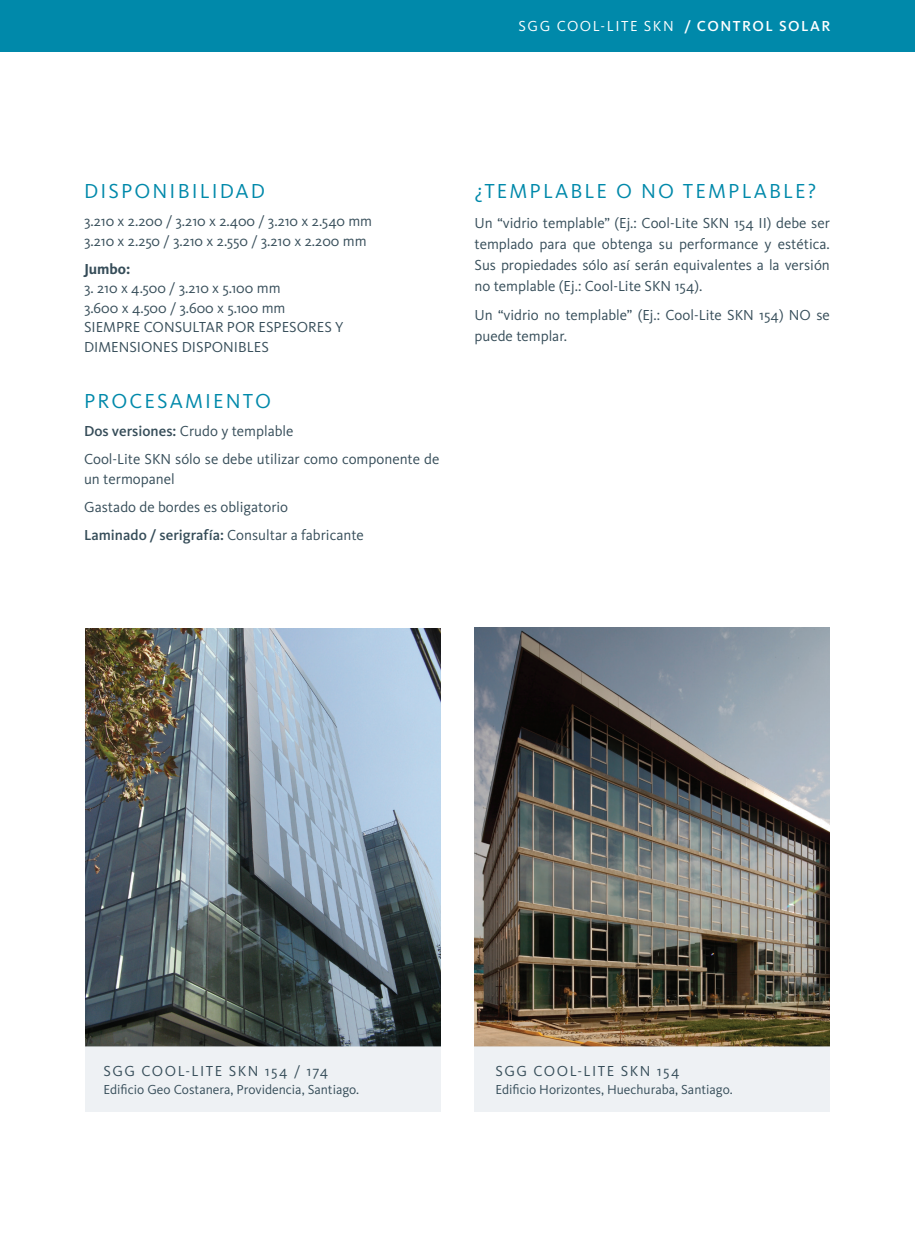
<style>
.page{position:relative;width:915px;height:1255px;background:#fff}
.page>*{position:absolute;margin:0;border:0;box-sizing:border-box;transform-origin:0 0}
.t1{font:21px "Kievit";letter-spacing:.1em;color:#0089aa}
.t2{font:15px/19.5px "Kievit";color:#364d59}
.t3{font:15px "Kievit";letter-spacing:.1em;color:#364d59}
.t4{font:15px "Kievit";letter-spacing:.1em;color:#fff}
.t5{font:700 15px "Kievit";color:#364d59}
.t6{font:13.5px "Kievit";color:#364d59}
.s1{font-weight:500}
</style>
<div class="page">
<div style="left:0;top:0;width:914px;height:51px;background:#0089aa"></div>
<img style="left:85px;top:628px;width:355px;height:418px">
<img style="left:474px;top:627px;width:355px;height:419px">
<div style="left:85px;top:1046px;width:355px;height:65px;background:#eef1f4"></div>
<div style="left:474px;top:1046px;width:355px;height:65px;background:#eef1f4"></div>
<p class="t4" style="left:518px;top:17px;width:313px">SGG COOL-LITE SKN <span class="s1">/ CONTROL SOLAR</span></p>
<h1 class="t1" style="left:84px;top:179px;width:182px">DISPONIBILIDAD</h1>
<p class="t2" style="left:84px;top:212px;width:289px">3.210 x 2.200 / 3.210 x 2.400 / 3.210 x 2.540 mm<br>3.210 x 2.250 / 3.210 x 2.550 / 3.210 x 2.200 mm</p>
<p class="t5" style="left:84px;top:260px;width:48px">Jumbo:</p>
<p class="t2" style="left:84px;top:279px;width:261px">3. 210 x 4.500 / 3.210 x 5.100 mm<br>3.600 x 4.500 / 3.600 x 5.100 mm<br>SIEMPRE CONSULTAR POR ESPESORES Y<br>DIMENSIONES DISPONIBLES</p>
<h1 class="t1" style="left:84px;top:389px;width:188px">PROCESAMIENTO</h1>
<p class="t2" style="left:84px;top:417px;width:357px;line-height:28px"><span class="s1">Dos versiones:</span> Crudo y templable<br>Cool-Lite SKN sólo se debe utilizar como componente de</p>
<p class="t2" style="left:84px;top:465px;width:281px;line-height:28px">un termopanel<br>Gastado de bordes es obligatorio<br><span class="s1">Laminado / serigrafía:</span> Consultar a fabricante</p>
<h1 class="t1" style="left:474px;top:179px;width:343px">¿TEMPLABLE O NO TEMPLABLE?</h1>
<p class="t2" style="left:474px;top:212px;width:357px;line-height:21px;text-align:justify">Un “vidrio templable” (Ej.: Cool-Lite SKN 154 II) debe ser templado para que obtenga su performance y estética.<br>Sus propiedades sólo así serán equivalentes a la versión no templable (Ej.: Cool-Lite SKN 154).</p>
<p class="t2" style="left:474px;top:305px;width:357px;line-height:21px">Un “vidrio no templable” (Ej.: Cool-Lite SKN 154) NO se puede templar.</p>
<p class="t3" style="left:103px;top:1062px;width:226px">SGG COOL-LITE SKN 154 / 174</p>
<p class="t6" style="left:103px;top:1081px;width:257px">Edificio Geo Costanera, Providencia, Santiago.</p>
<p class="t3" style="left:495px;top:1062px;width:186px">SGG COOL-LITE SKN 154</p>
<p class="t6" style="left:495px;top:1081px;width:239px">Edificio Horizontes, Huechuraba, Santiago.</p>
</div>
